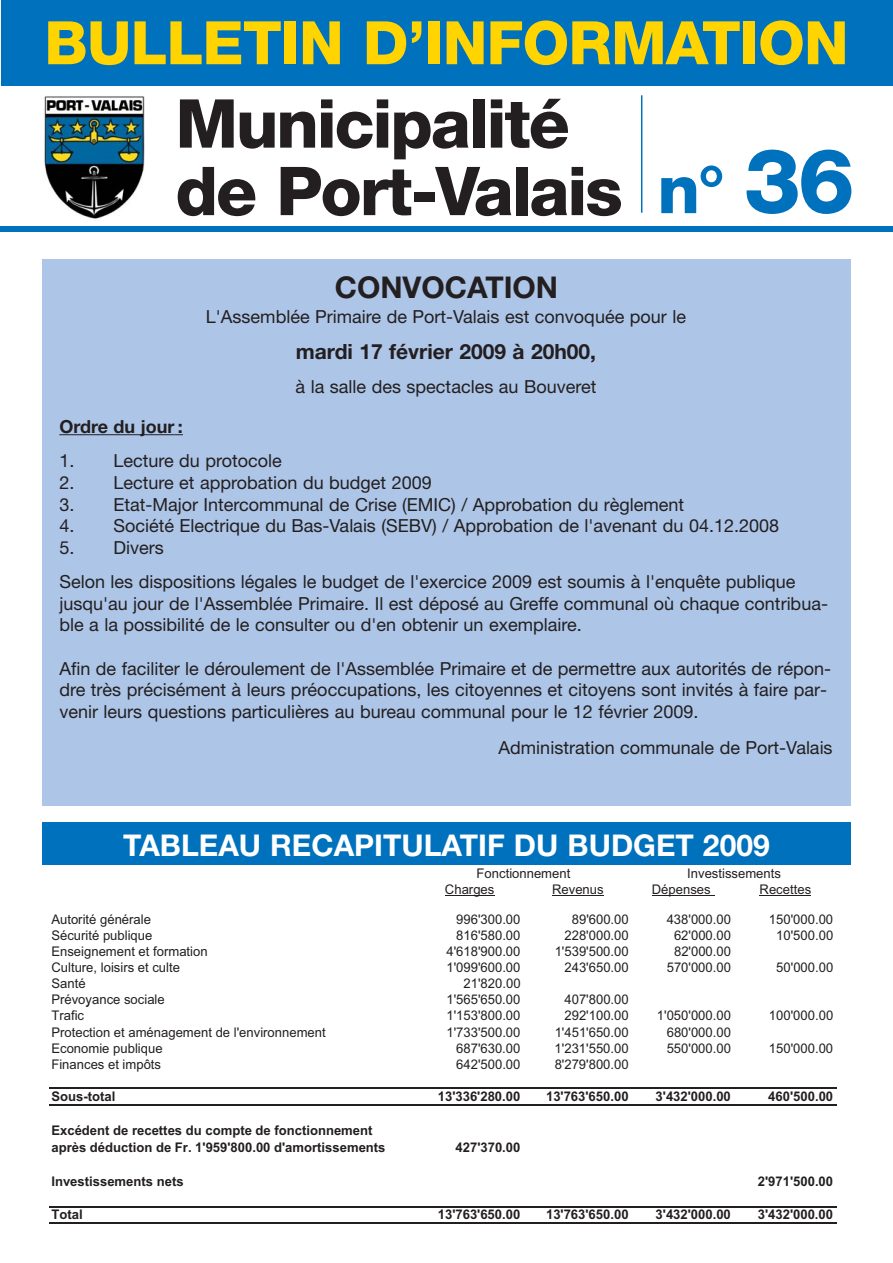
<style>
.page{position:relative;width:893px;height:1263px;background:#fff}
.page>*{position:absolute;margin:0;border:0;box-sizing:border-box;transform-origin:0 0}
.t1{font:800 67.5px/67.5px "Helvetica Neue";letter-spacing:-.03em;color:#231f20}
.t2{font:800 67.5px "Helvetica Neue";color:#0071bc}
.t3{font:800 60px "Helvetica Neue";letter-spacing:-.015em;color:#ffd400}
.t4{font:700 30px "Helvetica Neue";color:#fff}
.t5{font:700 30px "Helvetica Neue";color:#231f20}
.t6{font:700 21px "Helvetica Neue";color:#231f20}
.t7{font:18px/21.6px "Helvetica Neue";color:#231f20}
.t8{font:700 18px "Helvetica Neue";color:#231f20}
.t9{font:13.35px/16.4px "Arial";color:#231f20}
.t10{font:700 13.35px/17px "Arial";color:#231f20}
.s1{font-size:90px}
</style>
<div class="page">
<div style="left:1px;top:0;width:891px;height:85px;background:#0071bc"></div>
<div style="left:42px;top:259px;width:808px;height:42px;background:#adc5e7"></div>
<div style="left:42px;top:297px;width:808px;height:509px;background:#adc5e7"></div>
<img style="left:44px;top:96px;width:100px;height:123px">
<hr style="left:445px;top:895px;width:49px;height:1px;background:#231f20">
<hr style="left:552px;top:895px;width:51px;height:1px;background:#231f20">
<hr style="left:651px;top:895px;width:63px;height:1px;background:#231f20">
<hr style="left:759px;top:895px;width:52px;height:1px;background:#231f20">
<hr style="left:49px;top:1088px;width:787px;height:1px;background:#231f20">
<hr style="left:49px;top:1105px;width:787px;height:1px;background:#231f20">
<hr style="left:49px;top:1206px;width:787px;height:1px;background:#231f20">
<hr style="left:49px;top:1223px;width:787px;height:1px;background:#231f20">
<svg style="left:59px;top:434px;width:39px;height:1px"></svg>
<hr style="left:98px;top:434px;width:76px;height:1px;background:#231f20">
<div style="left:42px;top:822px;width:808px;height:43px;background:#0071bc"></div>
<hr style="left:641px;top:95px;width:1px;height:118px;background:#0071bc">
<div style="left:0;top:227px;width:892px;height:5px;background:#0071bc"></div>
<h2 class="t3" style="left:44px;top:21px;width:805px">BULLETIN D’INFORMATION</h2>
<h1 class="t1" style="left:175px;top:96px;width:448px">Municipalité de Port-Valais</h1>
<h3 class="t5" style="left:335px;top:276px;width:225px">CONVOCATION</h3>
<h1 class="t2" style="left:657px;top:165px;width:199px">n° <span class="s1">36</span></h1>
<p class="t7" style="left:206px;top:307px;width:481px">L'Assemblée Primaire de Port-Valais est convoquée pour le</p>
<p class="t6" style="left:296px;top:344px;width:302px">mardi 17 février 2009 à 20h00,</p>
<p class="t7" style="left:295px;top:378px;width:302px">à la salle des spectacles au Bouveret</p>
<p class="t8" style="left:59px;top:420px;width:125px">Ordre du jour :</p>
<p class="t7" style="left:59px;top:452px;width:224px">1. Lecture du protocole</p>
<p class="t7" style="left:59px;top:474px;width:374px">2. Lecture et approbation du budget 2009</p>
<p class="t7" style="left:59px;top:495px;width:626px">3. Etat-Major Intercommunal de Crise (EMIC) / Approbation du règlement</p>
<p class="t7" style="left:59px;top:517px;width:721px">4. Société Electrique du Bas-Valais (SEBV) / Approbation de l'avenant du 04.12.2008</p>
<p class="t7" style="left:59px;top:532px;width:737px;line-height:34.3px">5. Divers<br>Selon les dispositions légales le budget de l'exercice 2009 est soumis à l'enquête publique</p>
<p class="t7" style="left:59px;top:594px;width:770px">jusqu'au jour de l'Assemblée Primaire. Il est déposé au Greffe communal où chaque contribua&shy;ble a la possibilité de le consulter ou d'en obtenir un exemplaire.</p>
<p class="t7" style="left:59px;top:659px;width:773px">Afin de faciliter le déroulement de l'Assemblée Primaire et de permettre aux autorités de répon&shy;dre très précisément à leurs préoccupations, les citoyennes et citoyens sont invités à faire par&shy;venir leurs questions particulières au bureau communal pour le 12 février 2009.</p>
<p class="t7" style="left:498px;top:738px;width:335px">Administration communale de Port-Valais</p>
<h3 class="t4" style="left:123px;top:834px;width:648px">TABLEAU RECAPITULATIF DU BUDGET 2009</h3>
<p class="t9" style="left:445px;top:866px;width:127px;text-indent:32px">Fonctionnement<br>Charges</p>
<p class="t9" style="left:687px;top:866px;width:95px">Investissements</p>
<p class="t9" style="left:552px;top:882px;width:53px">Revenus</p>
<p class="t9" style="left:651px;top:882px;width:60px">Dépenses</p>
<p class="t9" style="left:759px;top:882px;width:53px">Recettes</p>
<p class="t9" style="left:51px;top:912px;width:101px">Autorité générale</p>
<p class="t9" style="left:456px;top:912px;width:66px">996'300.00</p>
<p class="t9" style="left:571px;top:912px;width:58px">89'600.00</p>
<p class="t9" style="left:666px;top:912px;width:66px">438'000.00</p>
<p class="t9" style="left:769px;top:912px;width:66px">150'000.00</p>
<p class="t9" style="left:51px;top:928px;width:102px">Sécurité publique</p>
<p class="t9" style="left:456px;top:928px;width:66px">816'580.00</p>
<p class="t9" style="left:564px;top:928px;width:66px">228'000.00</p>
<p class="t9" style="left:674px;top:928px;width:58px">62'000.00</p>
<p class="t9" style="left:776px;top:928px;width:58px">10'500.00</p>
<p class="t9" style="left:51px;top:944px;width:158px">Enseignement et formation</p>
<p class="t9" style="left:446px;top:944px;width:76px">4'618'900.00</p>
<p class="t9" style="left:554px;top:944px;width:76px">1'539'500.00</p>
<p class="t9" style="left:674px;top:944px;width:58px">82'000.00</p>
<p class="t9" style="left:51px;top:961px;width:130px">Culture, loisirs et culte</p>
<p class="t9" style="left:446px;top:961px;width:76px">1'099'600.00</p>
<p class="t9" style="left:564px;top:961px;width:66px">243'650.00</p>
<p class="t9" style="left:666px;top:961px;width:66px">570'000.00</p>
<p class="t9" style="left:776px;top:961px;width:58px">50'000.00</p>
<p class="t9" style="left:51px;top:977px;width:36px">Santé</p>
<p class="t9" style="left:463px;top:977px;width:58px">21'820.00</p>
<p class="t9" style="left:51px;top:993px;width:115px">Prévoyance sociale</p>
<p class="t9" style="left:446px;top:993px;width:76px">1'565'650.00</p>
<p class="t9" style="left:564px;top:993px;width:66px">407'800.00</p>
<p class="t9" style="left:51px;top:1009px;width:34px">Trafic</p>
<p class="t9" style="left:446px;top:1009px;width:76px">1'153'800.00</p>
<p class="t9" style="left:564px;top:1009px;width:66px">292'100.00</p>
<p class="t9" style="left:657px;top:1009px;width:76px">1'050'000.00</p>
<p class="t9" style="left:769px;top:1009px;width:66px">100'000.00</p>
<p class="t9" style="left:51px;top:1025px;width:276px">Protection et aménagement de l'environnement</p>
<p class="t9" style="left:446px;top:1025px;width:76px">1'733'500.00</p>
<p class="t9" style="left:554px;top:1025px;width:76px">1'451'650.00</p>
<p class="t9" style="left:666px;top:1025px;width:66px">680'000.00</p>
<p class="t9" style="left:51px;top:1041px;width:113px">Economie publique</p>
<p class="t9" style="left:456px;top:1041px;width:66px">687'630.00</p>
<p class="t9" style="left:554px;top:1041px;width:76px">1'231'550.00</p>
<p class="t9" style="left:666px;top:1041px;width:66px">550'000.00</p>
<p class="t9" style="left:769px;top:1041px;width:66px">150'000.00</p>
<p class="t9" style="left:51px;top:1057px;width:111px">Finances et impôts</p>
<p class="t9" style="left:456px;top:1057px;width:66px">642'500.00</p>
<p class="t9" style="left:554px;top:1057px;width:76px">8'279'800.00</p>
<p class="t10" style="left:51px;top:1088px;width:65px">Sous-total</p>
<p class="t10" style="left:438px;top:1088px;width:84px">13'336'280.00</p>
<p class="t10" style="left:546px;top:1088px;width:84px">13'763'650.00</p>
<p class="t10" style="left:655px;top:1088px;width:77px">3'432'000.00</p>
<p class="t10" style="left:768px;top:1088px;width:66px">460'500.00</p>
<p class="t10" style="left:51px;top:1122px;width:335px">Excédent de recettes du compte de fonctionnement après déduction de Fr. 1'959'800.00 d'amortissements</p>
<p class="t10" style="left:455px;top:1139px;width:66px">427'370.00</p>
<p class="t10" style="left:51px;top:1173px;width:134px">Investissements nets</p>
<p class="t10" style="left:757px;top:1173px;width:77px">2'971'500.00</p>
<p class="t10" style="left:51px;top:1206px;width:33px">Total</p>
<p class="t10" style="left:438px;top:1206px;width:84px">13'763'650.00</p>
<p class="t10" style="left:546px;top:1206px;width:84px">13'763'650.00</p>
<p class="t10" style="left:655px;top:1206px;width:77px">3'432'000.00</p>
<p class="t10" style="left:757px;top:1206px;width:77px">3'432'000.00</p>
</div>
